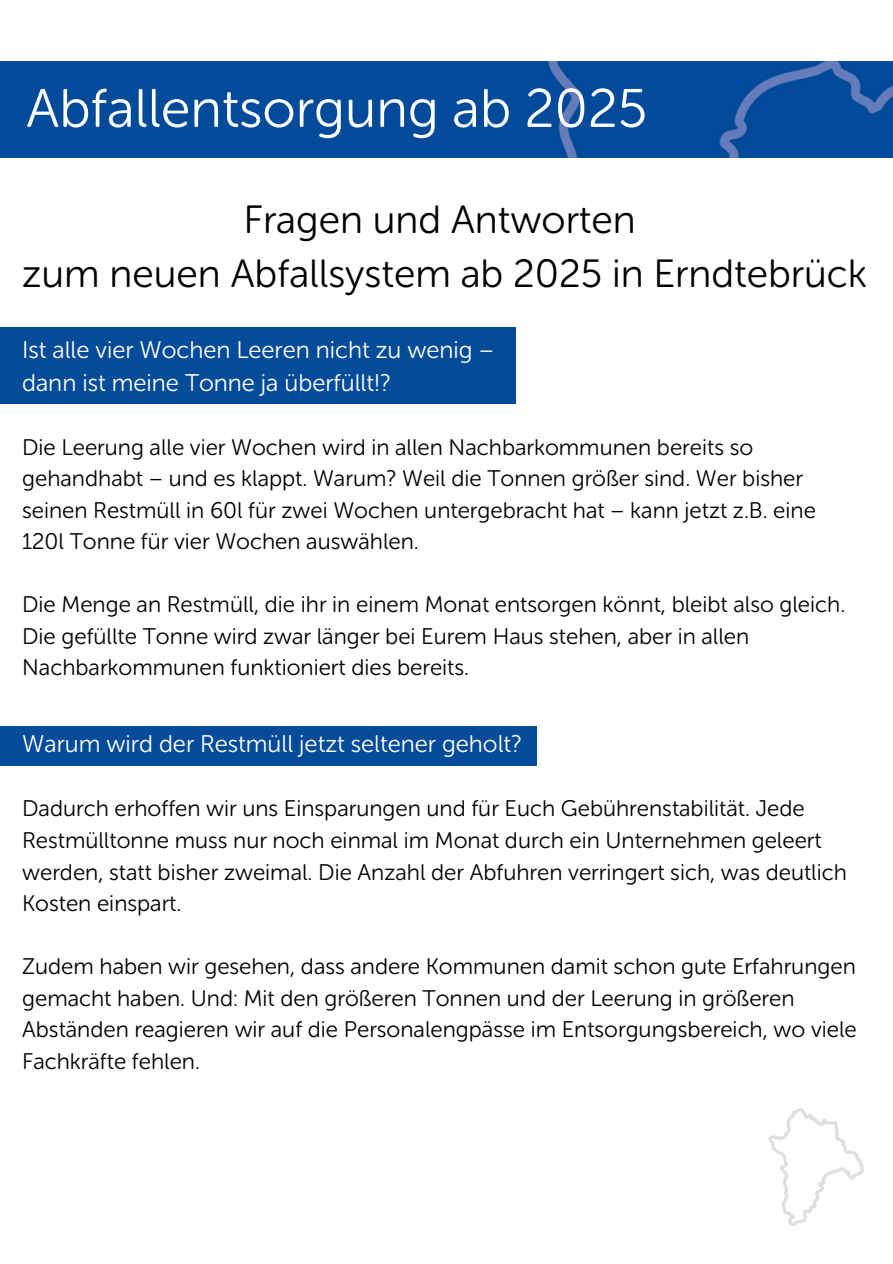
<style>
.page{position:relative;width:893px;height:1264px;background:#fff}
.page>*{position:absolute;margin:0;border:0;box-sizing:border-box;transform-origin:0 0}
.t1{font:54px "Museo Sans Rounded 300";color:#fff}
.t2{font:39.15px/54px "Museo Sans Rounded 300";color:#000;text-align:center}
.t3{font:24px "Museo Sans Rounded 300";color:#fff}
.t4{font:22.5px/31.5px "Museo Sans Rounded 300";color:#000}
</style>
<div class="page">
<div style="left:0;top:61px;width:892px;height:96px;background:#024b9a"></div>
<div style="left:0;top:327px;width:515px;height:77px;background:#044b9a"></div>
<div style="left:0;top:726px;width:537px;height:40px;background:#044b9a"></div>
<img style="left:768px;top:1108px;width:96px;height:118px">
<h2 class="t1" style="left:26px;top:76px;width:622px">Abfallentsorgung ab 2025</h2>
<h1 class="t2" style="left:22px;top:193px;width:845px">Fragen und Antworten<br>zum neuen Abfallsystem ab 2025 in Erndtebrück</h1>
<p class="t3" style="left:22px;top:335px;width:473px">Ist alle vier Wochen Leeren nicht zu wenig –</p>
<p class="t3" style="left:22px;top:368px;width:370px">dann ist meine Tonne ja überfüllt!?</p>
<p class="t4" style="left:22px;top:431px;width:795px">Die Leerung alle vier Wochen wird in allen Nachbarkommunen bereits so gehandhabt – und es klappt. Warum? Weil die Tonnen größer sind. Wer bisher seinen Restmüll in 60l für zwei Wochen untergebracht hat – kann jetzt z.B. eine 120l Tonne für vier Wochen auswählen.</p>
<p class="t4" style="left:22px;top:588px;width:824px">Die Menge an Restmüll, die ihr in einem Monat entsorgen könnt, bleibt also gleich.<br>Die gefüllte Tonne wird zwar länger bei Eurem Haus stehen, aber in allen<br>Nachbarkommunen funktioniert dies bereits.</p>
<p class="t3" style="left:22px;top:730px;width:501px">Warum wird der Restmüll jetzt seltener geholt?</p>
<p class="t4" style="left:22px;top:793px;width:826px">Dadurch erhoffen wir uns Einsparungen und für Euch Gebührenstabilität. Jede Restmülltonne muss nur noch einmal im Monat durch ein Unternehmen geleert werden, statt bisher zweimal. Die Anzahl der Abfuhren verringert sich, was deutlich Kosten einspart.</p>
<p class="t4" style="left:22px;top:950px;width:836px">Zudem haben wir gesehen, dass andere Kommunen damit schon gute Erfahrungen gemacht haben. Und: Mit den größeren Tonnen und der Leerung in größeren Abständen reagieren wir auf die Personalengpässe im Entsorgungsbereich, wo viele Fachkräfte fehlen.</p>
</div>
